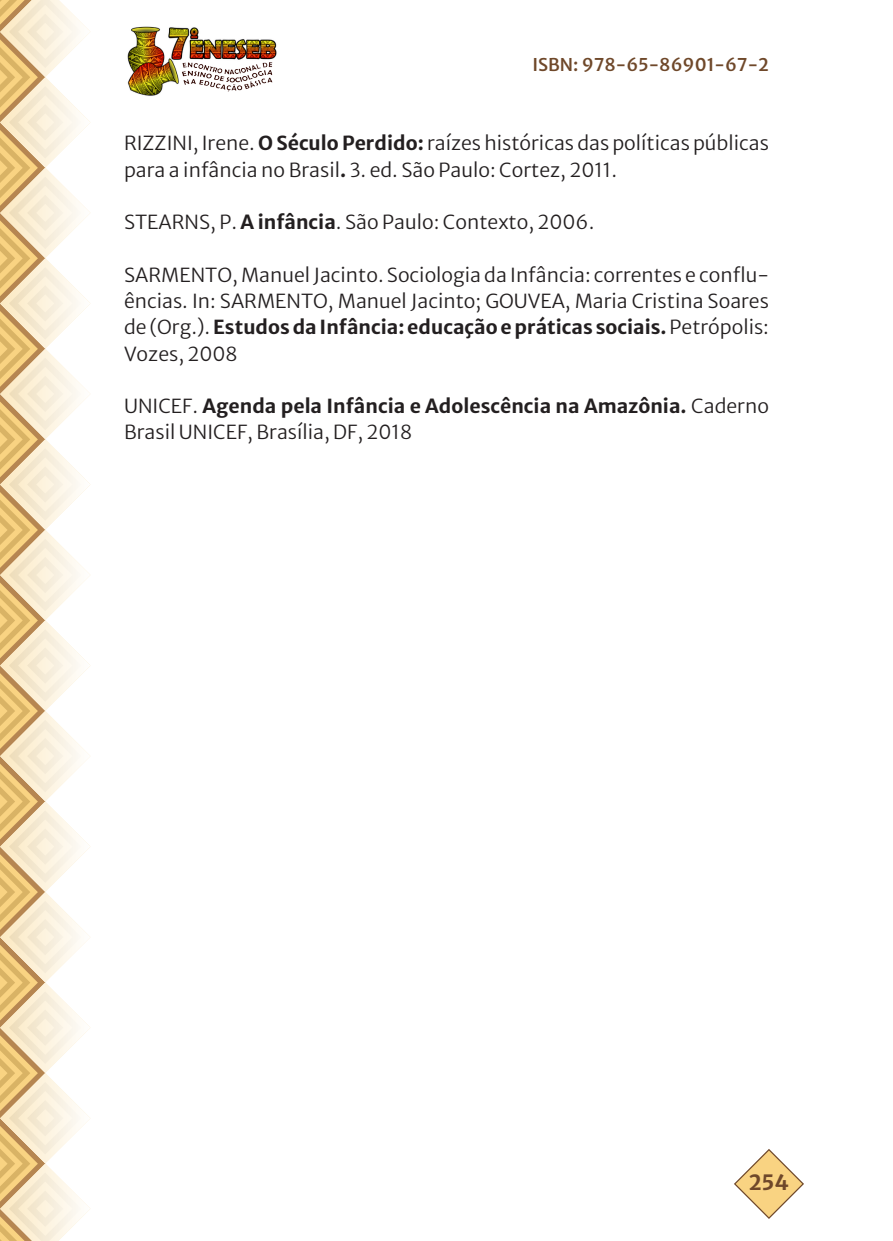
<style>
.page{position:relative;width:893px;height:1241px;background:#fff}
.page>*{position:absolute;margin:0;border:0;box-sizing:border-box;transform-origin:0 0}
.t1{font:700 21px "Merriweather Sans";color:#6f482a}
._11_REFERENCIAS{font:300 19.25px/26.2px "Merriweather Sans";color:#231f20}
.t2{font:500 17.5px "Merriweather Sans";color:#6f482a}
.s1{font-weight:700}
</style>
<div class="page">
<img style="left:127px;top:26px;width:150px;height:70px">
<svg style="left:0;top:0;width:90px;height:1240px"></svg>
<svg style="left:734px;top:1149px;width:70px;height:69px"></svg>
<p class="t2" style="left:532px;top:49px;width:238px">ISBN: 978-65-86901-67-2</p>
<p class="_11_REFERENCIAS" style="left:124px;top:128px;width:646px">RIZZINI, Irene. <span class="s1">O Século Perdido:</span> raízes históricas das políticas públicas para a infância no Brasil<span class="s1">.</span> 3. ed. São Paulo: Cortez, 2011.</p>
<p class="_11_REFERENCIAS" style="left:124px;top:207px;width:472px">STEARNS, P. <span class="s1">A infância</span>. São Paulo: Contexto, 2006.</p>
<p class="_11_REFERENCIAS" style="left:124px;top:259px;width:646px;text-align:justify">SARMENTO, Manuel Jacinto. Sociologia da Infância: correntes e conflu&shy;ências. In: SARMENTO, Manuel Jacinto; GOUVEA, Maria Cristina Soares de (Org.). <span class="s1">Estudos da Infância: educação e práticas sociais.</span> Petrópolis:<br>Vozes, 2008</p>
<p class="_11_REFERENCIAS" style="left:124px;top:390px;width:646px">UNICEF. <span class="s1">Agenda pela Infância e Adolescência na Amazônia.</span> Caderno<br>Brasil UNICEF, Brasília, DF, 2018</p>
<p class="t1" style="left:749px;top:1164px;width:42px">254</p>
</div>
